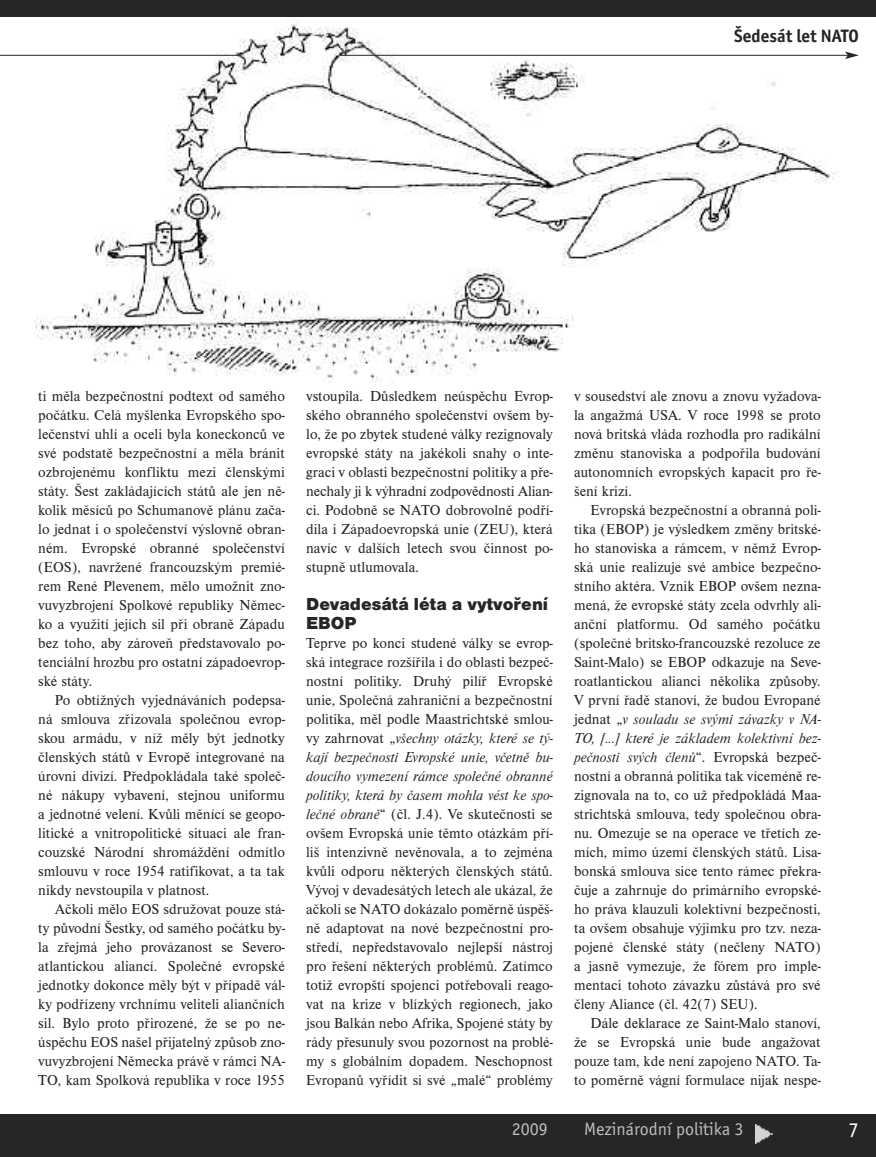
<style>
.page{position:relative;width:876px;height:1157px;background:#fff}
.page>*{position:absolute;margin:0;border:0;box-sizing:border-box;transform-origin:0 0}
.t1{font:21px "Officina San Itc T";color:#fff}
.t2{font:18px/19px "Nimbus San DCE Blac";color:#272627}
.t3{font:18px "Officina San Itc T";color:#bebebe}
.t4{font:700 18px "Officina San Itc TCE";color:#272627}
.t5{font:15px/18.9px "Nimbus Rom DCE";color:#272627;text-align:justify}
.s1{font-style:italic}
</style>
<div class="page">
<img style="left:35px;top:21px;width:812px;height:361px">
<div style="left:0;top:1114px;width:876px;height:43px;background:#272627"></div>
<div style="left:0;top:0;width:876px;height:17px;background:#272627"></div>
<img style="left:756px;top:1124px;width:17px;height:19px">
<hr style="left:340px;top:55px;width:508px;height:1px;background:#272627">
<svg style="left:845px;top:52px;width:14px;height:7px"></svg>
<hr style="left:0;top:55px;width:239px;height:1px;background:#272627">
<p class="t4" style="left:734px;top:25px;width:126px">Šedesát let NATO</p>
<p class="t5" style="left:38px;top:387px;width:248px">ti měla bezpečnostní podtext od samého počátku. Celá myšlenka Evropského spo&shy;lečenství uhlí a oceli byla koneckonců ve své podstatě bezpečnostní a měla bránit ozbrojenému konfliktu mezi členskými státy. Šest zakládajících států ale jen ně&shy;kolik měsíců po Schumanově plánu zača&shy;lo jednat i o společenství výslovně obran&shy;ném. Evropské obranné společenství (EOS), navržené francouzským premié&shy;rem René Plevenem, mělo umožnit zno&shy;vuvyzbrojení Spolkové republiky Němec&shy;ko a využití jejích sil při obraně Západu bez toho, aby zároveň představovalo po&shy;tenciální hrozbu pro ostatní západoevrop&shy;ské státy.</p>
<p class="t5" style="left:38px;top:690px;width:248px;text-indent:17px">Po obtížných vyjednáváních podepsa&shy;ná smlouva zřizovala společnou evrop&shy;skou armádu, v níž měly být jednotky členských států v Evropě integrované na úrovni divizí. Předpokládala také společ&shy;né nákupy vybavení, stejnou uniformu a jednotné velení. Kvůli měnící se geopo&shy;litické a vnitropolitické situaci ale fran&shy;couzské Národní shromáždění odmítlo smlouvu v roce 1954 ratifikovat, a ta tak nikdy nevstoupila v platnost.</p>
<p class="t5" style="left:38px;top:899px;width:248px;text-indent:17px">Ačkoli mělo EOS sdružovat pouze stá&shy;ty původní Šestky, od samého počátku by&shy;la zřejmá jeho provázanost se Severo&shy;atlantickou aliancí. Společné evropské jednotky dokonce měly být v případě vál&shy;ky podřízeny vrchnímu veliteli aliančních sil. Bylo proto přirozené, že se po ne&shy;úspěchu EOS našel přijatelný způsob zno&shy;vuvyzbrojení Německa právě v rámci NA-TO, kam Spolková republika v roce 1955</p>
<p class="t5" style="left:306px;top:387px;width:248px">vstoupila. Důsledkem neúspěchu Evrop&shy;ského obranného společenství ovšem by&shy;lo, že po zbytek studené války rezignovaly evropské státy na jakékoli snahy o inte&shy;graci v oblasti bezpečnostní politiky a pře&shy;nechaly ji k výhradní zodpovědnosti Alian&shy;ci. Podobně se NATO dobrovolně podří&shy;dila i Západoevropská unie (ZEU), která navíc v dalších letech svou činnost po&shy;stupně utlumovala.</p>
<p class="t2" style="left:306px;top:594px;width:243px">Devadesátá léta a vytvoření<br>EBOP</p>
<p class="t5" style="left:306px;top:633px;width:248px">Teprve po konci studené války se evrop&shy;ská integrace rozšířila i do oblasti bezpeč&shy;nostní politiky. Druhý pilíř Evropské unie, Společná zahraniční a bezpečnostní politika, měl podle Maastrichtské smlou&shy;vy zahrnovat „<span class="s1">všechny otázky, které se tý&shy;kají bezpečnosti Evropské unie, včetně bu&shy;doucího vymezení rámce společné obranné politiky, která by časem mohla vést ke spo&shy;lečné obraně</span>“ (čl. J.4). Ve skutečnosti se ovšem Evropská unie těmto otázkám pří&shy;liš intenzivně nevěnovala, a to zejména kvůli odporu některých členských států.<br>Vývoj v devadesátých letech ale ukázal, že ačkoli se NATO dokázalo poměrně úspěš&shy;ně adaptovat na nové bezpečnostní pro&shy;středí, nepředstavovalo nejlepší nástroj pro řešení některých problémů. Zatímco totiž evropští spojenci potřebovali reago&shy;vat na krize v blízkých regionech, jako jsou Balkán nebo Afrika, Spojené státy by rády přesunuly svou pozornost na problé&shy;my s globálním dopadem. Neschopnost Evropanů vyřídit si své „malé“ problémy</p>
<p class="t5" style="left:574px;top:387px;width:248px">v sousedství ale znovu a znovu vyžadova&shy;la angažmá USA. V roce 1998 se proto nová britská vláda rozhodla pro radikální změnu stanoviska a podpořila budování autonomních evropských kapacit pro ře&shy;šení krizí.</p>
<p class="t5" style="left:574px;top:500px;width:248px;text-indent:17px">Evropská bezpečnostní a obranná poli&shy;tika (EBOP) je výsledkem změny britské&shy;ho stanoviska a rámcem, v němž Evrop&shy;ská unie realizuje své ambice bezpečno&shy;stního aktéra. Vznik EBOP ovšem nezna&shy;mená, že evropské státy zcela odvrhly ali&shy;anční platformu. Od samého počátku (společné britsko-francouzské rezoluce ze Saint-Malo) se EBOP odkazuje na Seve&shy;roatlantickou alianci několika způsoby.<br>V první řadě stanoví, že budou Evropané jednat „<span class="s1">v souladu se svými závazky v NA-TO, [...] které je základem kolektivní bez&shy;pečnosti svých členů</span>“. Evropská bezpeč&shy;nostní a obranná politika tak víceméně re&shy;zignovala na to, co už předpokládá Maa&shy;strichtská smlouva, tedy společnou obra&shy;nu. Omezuje se na operace ve třetích ze&shy;mích, mimo území členských států. Lisa&shy;bonská smlouva sice tento rámec překra&shy;čuje a zahrnuje do primárního evropské&shy;ho práva klauzuli kolektivní bezpečnosti, ta ovšem obsahuje výjimku pro tzv. neza&shy;pojené členské státy (nečleny NATO) a jasně vymezuje, že fórem pro imple&shy;mentaci tohoto závazku zůstává pro své členy Aliance (čl. 42(7) SEU).</p>
<p class="t5" style="left:574px;top:1013px;width:248px;text-indent:17px">Dále deklarace ze Saint-Malo stanoví, že se Evropská unie bude angažovat pouze tam, kde není zapojeno NATO. Ta&shy;to poměrně vágní formulace nijak nespe-</p>
<p class="t3" style="left:512px;top:1118px;width:37px">2009</p>
<p class="t3" style="left:584px;top:1118px;width:161px">Mezinárodní politika 3</p>
<h1 class="t1" style="left:848px;top:1117px;width:12px">7</h1>
</div>
